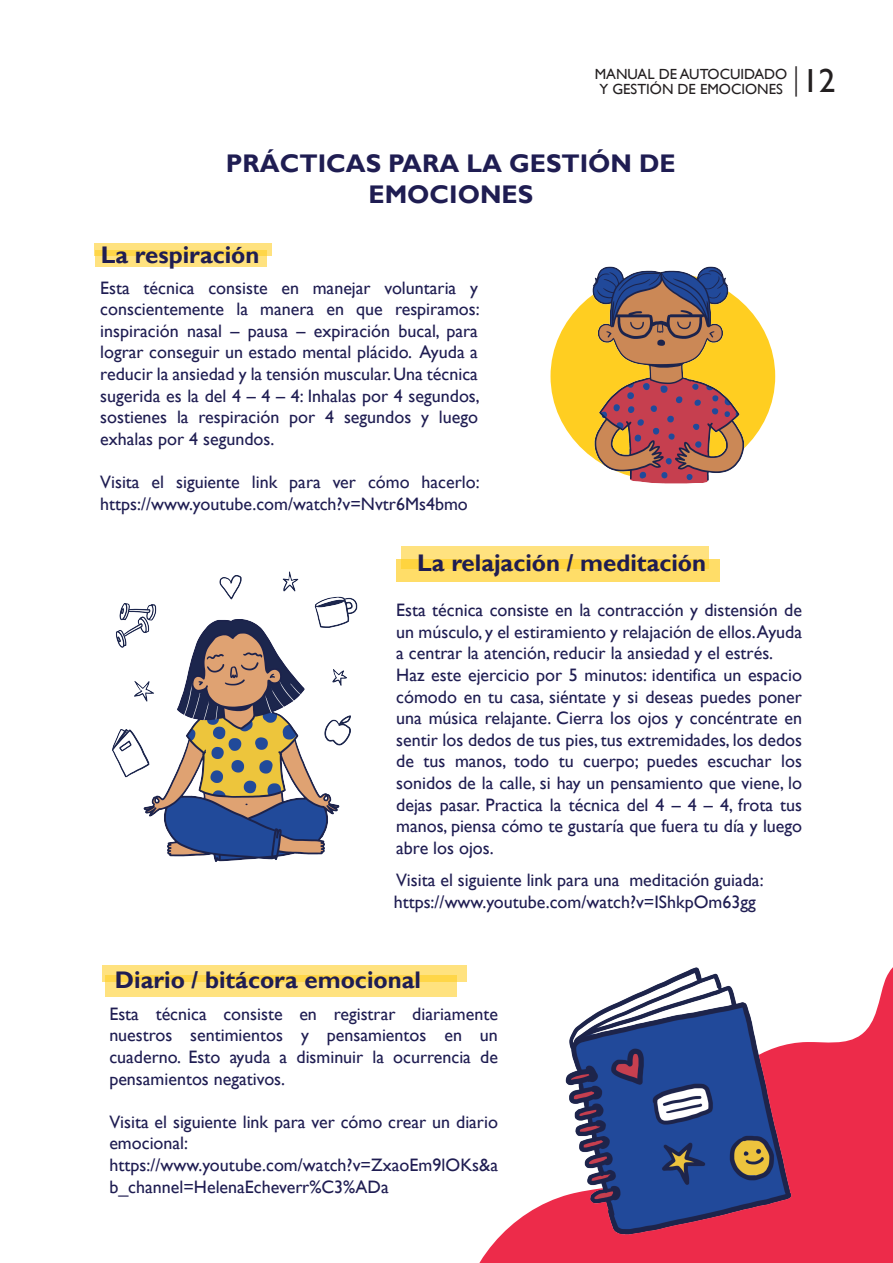
<style>
.page{position:relative;width:893px;height:1263px;background:#fff}
.page>*{position:absolute;margin:0;border:0;box-sizing:border-box;transform-origin:0 0}
.t1{font:700 25.5px/30.6px "Gill Sans";color:#1f1d52;text-align:center}
.t2{font:700 24px "Gill Sans";color:#1f1d52}
.t3{font:18px/21.6px "Gill Sans";color:#1f1d52}
.t4{font:14.7px/14.7px "Gill Sans";color:#231f20}
.s1{font-size:33.3px}
</style>
<div class="page">
<div style="left:103px;top:965px;width:364px;height:16px;background:#ffe27f"></div>
<svg style="left:105px;top:975px;width:346px;height:21px;background:#ffde6c"></svg>
<svg style="left:451px;top:967px;width:442px;height:296px"></svg>
<div style="left:94px;top:243px;width:177px;height:13px;background:#ffe27f"></div>
<svg style="left:95px;top:250px;width:172px;height:17px;background:#ffdd6b"></svg>
<div style="left:401px;top:547px;width:308px;height:22px;background:#ffe27f"></div>
<svg style="left:396px;top:559px;width:324px;height:23px;background:#ffd957"></svg>
<img style="left:112px;top:571px;width:246px;height:291px">
<img style="left:551px;top:266px;width:225px;height:218px">
<img style="left:530px;top:967px;width:275px;height:295px">
<p class="t4" style="left:599px;top:67px;width:238px;text-indent:-5px">MANUAL DE AUTOCUIDADO<br>Y GESTIÓN DE EMOCIONES <sup>|</sup><span class="s1">12</span></p>
<h1 class="t1" style="left:226px;top:149px;width:451px">PRÁCTICAS PARA LA GESTIÓN DE<br>EMOCIONES</h1>
<h2 class="t2" style="left:101px;top:241px;width:160px">La respiración</h2>
<p class="t3" style="left:100px;top:277px;width:381px;text-align:justify">Esta técnica consiste en manejar voluntaria y conscientemente la manera en que respiramos: inspiración nasal – pausa – expiración bucal, para lograr conseguir un estado mental plácido. Ayuda a reducir la ansiedad y la tensión muscular. Una técnica sugerida es la del 4 – 4 – 4: Inhalas por 4 segundos, sostienes la respiración por 4 segundos y luego exhalas por 4 segundos.</p>
<p class="t3" style="left:100px;top:471px;width:381px">Visita el siguiente link para ver cómo hacerlo: https://www.youtube.com/watch?v=Nvtr6Ms4bmo</p>
<h2 class="t2" style="left:417px;top:548px;width:291px">La relajación / meditación</h2>
<p class="t3" style="left:396px;top:600px;width:407px">Esta técnica consiste en la contracción y distensión de un músculo, y el estiramiento y relajación de ellos.Ayuda a centrar la atención, reducir la ansiedad y el estrés.<br>Haz este ejercicio por 5 minutos: identifica un espacio cómodo en tu casa, siéntate y si deseas puedes poner una música relajante. Cierra los ojos y concéntrate en sentir los dedos de tus pies, tus extremidades, los dedos de tus manos, todo tu cuerpo; puedes escuchar los sonidos de la calle, si hay un pensamiento que viene, lo dejas pasar. Practica la técnica del 4 – 4 – 4, frota tus manos, piensa cómo te gustaría que fuera tu día y luego abre los ojos.</p>
<p class="t3" style="left:394px;top:870px;width:371px">Visita el siguiente link para una meditación guiada: https://www.youtube.com/watch?v=IShkpOm63gg</p>
<h2 class="t2" style="left:115px;top:966px;width:308px">Diario / bitácora emocional</h2>
<p class="t3" style="left:109px;top:1003px;width:390px;text-align:justify">Esta técnica consiste en registrar diariamente nuestros sentimientos y pensamientos en un cuaderno. Esto ayuda a disminuir la ocurrencia de pensamientos negativos.</p>
<p class="t3" style="left:109px;top:1111px;width:390px">Visita el siguiente link para ver cómo crear un diario emocional: https://www.youtube.com/watch?v=ZxaoEm9lOKs&amp;a b_channel=HelenaEcheverr%C3%ADa</p>
</div>
